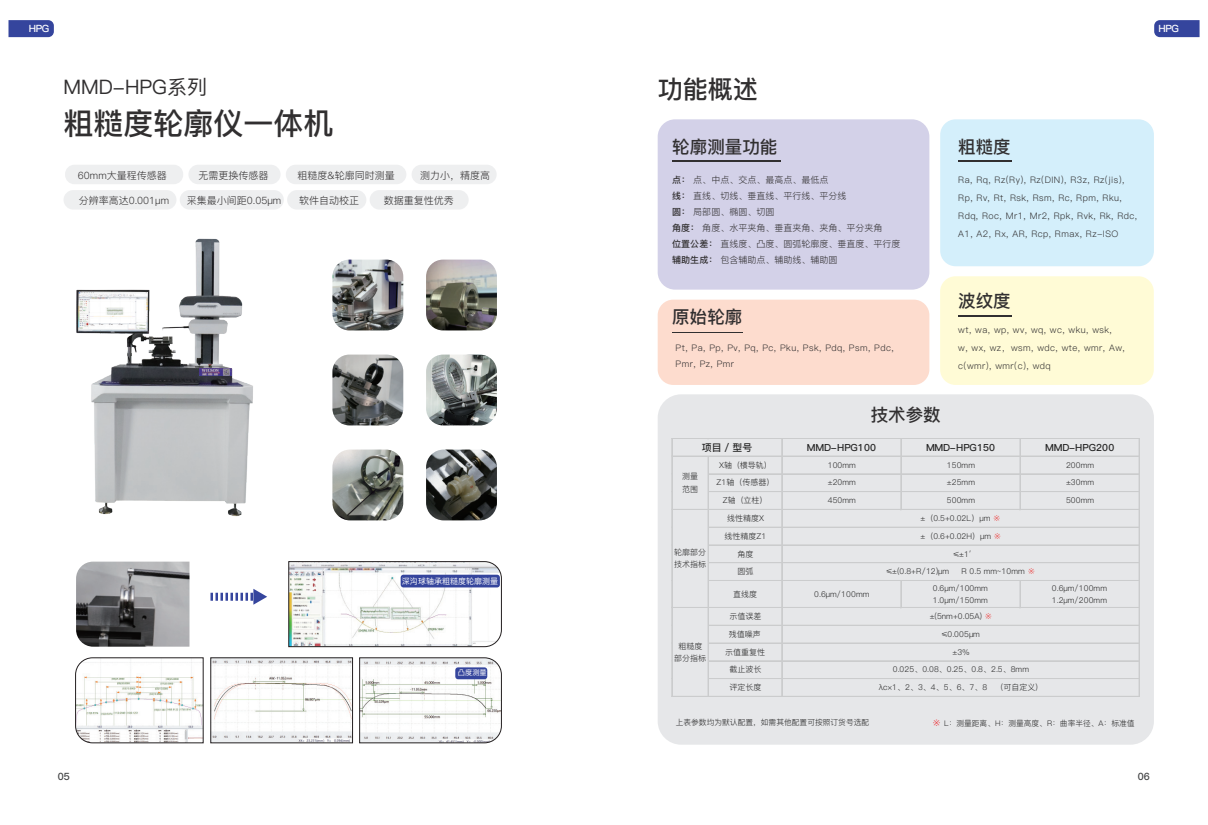
<style>
.page{position:relative;width:1208px;height:825px;background:#fff}
.page>*{position:absolute;margin:0;border:0;box-sizing:border-box;transform-origin:0 0}
.t1{font:30px "Ping Fang SC Bold";color:#312f30}
.t2{font:25px "Ping Fang SC Bold";color:#312f30}
.t3{font:20px "Ping Fang SC Medium";color:#312f30}
.t4{font:17.5px "Ping Fang SC Bold";color:#312f30}
.t5{font:10px "Ping Fang SC Regular";color:#312f30}
.t6{font:10px "Ping Fang SC Bold";letter-spacing:-.05em;color:#fff}
.t7{font:10px "Ping Fang SC Bold";color:#414243}
.t8{font:9.8px "Ping Fang SC Bold";letter-spacing:-.005em;color:#262626}
.t9{font:9px/18px "Ping Fang SC Regular";letter-spacing:.05em;color:#312f30}
.t10{font:9px/16px "Ping Fang SC Regular";color:#312f30}
.t11{font:8px/12.3px "Ping Fang SC Regular";letter-spacing:.01em;color:#262626}
.t12{font:8px "Ping Fang SC Medium";color:#fff}
.t13{font:7.7px "Ping Fang SC Regular";color:#262626}
.t14{font:7.2px "Ping Fang SC Medium";color:#fff}
.s1{font-family:"Ping Fang SC Bold"}
.s2{color:#ee2928}
.s3{font-size:9px;color:#ee1d23}
</style>
<div class="page">
<div style="left:657px;top:119px;width:272px;height:171px;background:#d3d1e8;border-radius:17px"></div>
<div style="left:657px;top:300px;width:272px;height:85px;background:#fddcce;border-radius:16px"></div>
<hr style="left:672px;top:161px;width:109px;height:1px;background:#312f30">
<hr style="left:672px;top:332px;width:70px;height:1px;background:#312f30">
<div style="left:940px;top:119px;width:214px;height:147px;background:#d4effb;border-radius:15px"></div>
<hr style="left:958px;top:161px;width:53px;height:1px;background:#312f30">
<div style="left:940px;top:276px;width:213px;height:109px;background:#fffbd6;border-radius:15px"></div>
<hr style="left:958px;top:315px;width:53px;height:1px;background:#312f30">
<img style="left:332px;top:449px;width:71px;height:71px">
<img style="left:426px;top:449px;width:71px;height:71px">
<img style="left:332px;top:355px;width:71px;height:70px">
<img style="left:332px;top:260px;width:71px;height:70px">
<img style="left:426px;top:355px;width:71px;height:70px">
<img style="left:426px;top:260px;width:71px;height:70px">
<div style="left:286px;top:165px;width:120px;height:19px;background:#eeeff0;border-radius:10px"></div>
<div style="left:65px;top:165px;width:118px;height:19px;background:#eeeff0;border-radius:9px"></div>
<div style="left:64px;top:190px;width:112px;height:20px;background:#eeeff0;border-radius:10px"></div>
<div style="left:287px;top:190px;width:79px;height:20px;background:#eeeff0;border-radius:10px"></div>
<div style="left:370px;top:190px;width:99px;height:20px;background:#eeeff0;border-radius:10px"></div>
<div style="left:188px;top:165px;width:92px;height:19px;background:#eeeff0;border-radius:10px"></div>
<div style="left:180px;top:190px;width:104px;height:20px;background:#eeeff0;border-radius:10px"></div>
<div style="left:411px;top:165px;width:85px;height:19px;background:#eeeff0;border-radius:10px"></div>
<img style="left:76px;top:238px;width:177px;height:279px">
<img style="left:200px;top:368px;width:31px;height:7px">
<img style="left:78px;top:291px;width:70px;height:40px">
<img style="left:76px;top:562px;width:113px;height:85px">
<svg style="left:288px;top:561px;width:213px;height:86px"></svg>
<div style="left:401px;top:575px;width:99px;height:12px;background:#35459d;border-radius:3px"></div>
<svg style="left:210px;top:589px;width:57px;height:16px"></svg>
<svg style="left:75px;top:657px;width:128px;height:86px"></svg>
<img style="left:213px;top:660px;width:138px;height:81px">
<svg style="left:359px;top:657px;width:142px;height:86px"></svg>
<div style="left:455px;top:667px;width:32px;height:12px;background:#35459d;border-radius:3px"></div>
<svg style="left:9px;top:20px;width:45px;height:17px"></svg>
<svg style="left:1154px;top:20px;width:45px;height:17px"></svg>
<div style="left:657px;top:394px;width:497px;height:351px;background:#e6e7e9;border-radius:23px"></div>
<hr style="left:900px;top:438px;width:1px;height:72px;background:#cbcccd">
<hr style="left:901px;top:438px;width:1px;height:72px;background:#cbcccd">
<hr style="left:1019px;top:438px;width:1px;height:72px;background:#cbcccd">
<hr style="left:1020px;top:438px;width:1px;height:72px;background:#cbcccd">
<svg style="left:900px;top:581px;width:2px;height:26px"></svg>
<svg style="left:1019px;top:581px;width:2px;height:26px"></svg>
<hr style="left:672px;top:438px;width:1px;height:259px;background:#cbcccd">
<hr style="left:708px;top:457px;width:1px;height:240px;background:#cbcccd">
<hr style="left:781px;top:438px;width:1px;height:259px;background:#cbcccd">
<hr style="left:1139px;top:438px;width:1px;height:259px;background:#cbcccd">
<hr style="left:672px;top:438px;width:467px;height:1px;background:#cbcccd">
<hr style="left:672px;top:456px;width:467px;height:1px;background:#cbcccd">
<hr style="left:708px;top:474px;width:431px;height:1px;background:#cbcccd">
<hr style="left:708px;top:491px;width:431px;height:1px;background:#cbcccd">
<hr style="left:708px;top:492px;width:431px;height:1px;background:#cbcccd">
<hr style="left:672px;top:509px;width:467px;height:1px;background:#cbcccd">
<hr style="left:708px;top:527px;width:431px;height:1px;background:#cbcccd">
<hr style="left:708px;top:545px;width:431px;height:1px;background:#cbcccd">
<hr style="left:708px;top:562px;width:431px;height:1px;background:#cbcccd">
<hr style="left:708px;top:563px;width:431px;height:1px;background:#cbcccd">
<hr style="left:708px;top:580px;width:431px;height:1px;background:#cbcccd">
<hr style="left:672px;top:607px;width:467px;height:1px;background:#cbcccd">
<hr style="left:708px;top:625px;width:431px;height:1px;background:#cbcccd">
<hr style="left:708px;top:643px;width:431px;height:1px;background:#cbcccd">
<hr style="left:708px;top:661px;width:431px;height:1px;background:#cbcccd">
<hr style="left:708px;top:678px;width:431px;height:1px;background:#cbcccd">
<hr style="left:672px;top:696px;width:467px;height:1px;background:#cbcccd">
<p class="t6" style="left:29px;top:23px;width:22px">HPG</p>
<p class="t6" style="left:1158px;top:23px;width:22px">HPG</p>
<h3 class="t3" style="left:64px;top:75px;width:145px">MMD-HPG系列</h3>
<h2 class="t2" style="left:657px;top:75px;width:101px">功能概述</h2>
<h1 class="t1" style="left:64px;top:105px;width:272px">粗糙度轮廓仪一体机</h1>
<h3 class="t4" style="left:672px;top:136px;width:106px">轮廓测量功能</h3>
<p class="t5" style="left:78px;top:169px;width:90px">60mm大量程传感器</p>
<p class="t5" style="left:198px;top:169px;width:72px">无需更换传感器</p>
<p class="t5" style="left:297px;top:169px;width:99px">粗糙度&amp;轮廓同时测量</p>
<p class="t5" style="left:420px;top:169px;width:71px">测力小，精度高</p>
<p class="t5" style="left:79px;top:195px;width:92px">分辨率高达0.001μm</p>
<p class="t5" style="left:187px;top:195px;width:96px">采集最小间距0.05μm</p>
<p class="t5" style="left:299px;top:195px;width:61px">软件自动校正</p>
<p class="t5" style="left:384px;top:195px;width:71px">数据重复性优秀</p>
<p class="t10" style="left:672px;top:171px;width:229px"><span class="s1">点：</span> 点、中点、交点、最高点、最低点<br><span class="s1">线：</span> 直线、切线、垂直线、平行线、平分线<br><span class="s1">圆：</span> 局部圆、椭圆、切圆<br><span class="s1">角度：</span> 角度、水平夹角、垂直夹角、夹角、平分夹角<br><span class="s1">位置公差：</span> 直线度、凸度、圆弧轮廓度、垂直度、平行度<span class="s1">辅助生成：</span> 包含辅助点、辅助线、辅助圆</p>
<h3 class="t4" style="left:672px;top:306px;width:71px">原始轮廓</h3>
<p class="t9" style="left:675px;top:340px;width:219px;line-height:16px">Pt, Pa, Pp, Pv, Pq, Pc, Pku, Psk, Pdq, Psm, Pdc,<br>Pmr, Pz, Pmr</p>
<h3 class="t4" style="left:870px;top:404px;width:71px">技术参数</h3>
<h3 class="t4" style="left:958px;top:136px;width:54px">粗糙度</h3>
<p class="t9" style="left:958px;top:170px;width:180px">Ra, Rq, Rz(Ry), Rz(DIN), R3z, Rz(jis), Rp, Rv, Rt, Rsk, Rsm, Rc, Rpm, Rku, Rdq, Roc, Mr1, Mr2, Rpk, Rvk, Rk, Rdc, A1, A2, Rx, AR, Rcp, Rmax, Rz-ISO</p>
<h3 class="t4" style="left:958px;top:291px;width:54px">波纹度</h3>
<p class="t9" style="left:958px;top:321px;width:168px">wt, wa, wp, wv, wq, wc, wku, wsk,<br>w, wx, wz，wsm, wdc, wte, wmr, Aw, c(wmr), wmr(c), wdq</p>
<p class="t12" style="left:402px;top:576px;width:97px">深沟球轴承粗糙度轮廓测量</p>
<p class="t14" style="left:458px;top:668px;width:30px">凸度测量</p>
<p class="t8" style="left:702px;top:441px;width:52px">项目 / 型号</p>
<p class="t8" style="left:807px;top:441px;width:71px">MMD-HPG100</p>
<p class="t8" style="left:926px;top:441px;width:71px">MMD-HPG150</p>
<p class="t8" style="left:1045px;top:441px;width:71px">MMD-HPG200</p>
<p class="t11" style="left:682px;top:470px;width:17px">测量范围</p>
<p class="t11" style="left:674px;top:546px;width:33px">轮廓部分技术指标</p>
<p class="t11" style="left:674px;top:639px;width:33px;text-align:center">粗糙度部分指标</p>
<p class="t11" style="left:719px;top:459px;width:54px">X轴（横导轨）</p>
<p class="t11" style="left:827px;top:459px;width:30px">100mm</p>
<p class="t11" style="left:947px;top:459px;width:30px">150mm</p>
<p class="t11" style="left:1066px;top:459px;width:30px">200mm</p>
<p class="t11" style="left:716px;top:476px;width:59px">Z1轴（传感器）</p>
<p class="t11" style="left:827px;top:476px;width:30px">±20mm</p>
<p class="t11" style="left:947px;top:476px;width:30px">±25mm</p>
<p class="t11" style="left:1066px;top:476px;width:30px">±30mm</p>
<p class="t11" style="left:723px;top:494px;width:46px">Z轴（立柱）</p>
<p class="t11" style="left:827px;top:494px;width:30px">450mm</p>
<p class="t11" style="left:947px;top:494px;width:30px">500mm</p>
<p class="t11" style="left:1066px;top:494px;width:30px">500mm</p>
<p class="t11" style="left:727px;top:512px;width:38px">线性精度X</p>
<p class="t11" style="left:724px;top:530px;width:43px">线性精度Z1</p>
<p class="t11" style="left:737px;top:548px;width:17px">角度</p>
<p class="t11" style="left:737px;top:565px;width:17px">圆弧</p>
<p class="t11" style="left:733px;top:588px;width:25px">直线度</p>
<p class="t11" style="left:814px;top:588px;width:57px">0.6μm/100mm</p>
<p class="t11" style="left:932px;top:582px;width:57px">0.6μm/100mm<br>1.0μm/150mm</p>
<p class="t11" style="left:1052px;top:582px;width:57px">0.6μm/100mm<br>1.2μm/200mm</p>
<p class="t11" style="left:729px;top:610px;width:33px">示值误差</p>
<p class="t11" style="left:729px;top:628px;width:33px">残值噪声</p>
<p class="t11" style="left:725px;top:646px;width:41px">示值重复性</p>
<p class="t11" style="left:729px;top:663px;width:33px">截止波长</p>
<p class="t11" style="left:729px;top:681px;width:33px">评定长度</p>
<p class="t11" style="left:920px;top:512px;width:82px">±（0.5+0.02L）μm <span class="s2">※</span></p>
<p class="t11" style="left:920px;top:530px;width:83px">±（0.6+0.02H）μm <span class="s2">※</span></p>
<p class="t11" style="left:953px;top:548px;width:19px">≤±1′</p>
<p class="t11" style="left:886px;top:565px;width:65px">≤±(0.8+R/12)μm</p>
<p class="t11" style="left:961px;top:565px;width:75px">R 0.5 mm~10mm <span class="s2">※</span></p>
<p class="t11" style="left:929px;top:610px;width:64px">±(5nm+0.05A) <span class="s2">※</span></p>
<p class="t11" style="left:941px;top:628px;width:40px">≤0.005μm</p>
<p class="t11" style="left:952px;top:646px;width:19px">±3%</p>
<p class="t11" style="left:893px;top:663px;width:138px">0.025、0.08、0.25、0.8、2.5、8mm</p>
<p class="t11" style="left:878px;top:681px;width:166px">λc×1、2、3、4、5、6、7、8 （可自定义）</p>
<p class="t13" style="left:676px;top:717px;width:195px">上表参数均为默认配置，如需其他配置可按照订货号选配</p>
<p class="t13" style="left:932px;top:719px;width:204px"><span class="s3">※</span> L：测量距离、H：测量高度、R：曲率半径、A：标准值</p>
<p class="t7" style="left:58px;top:771px;width:13px">05</p>
<p class="t7" style="left:1137px;top:771px;width:13px">06</p>
</div>
